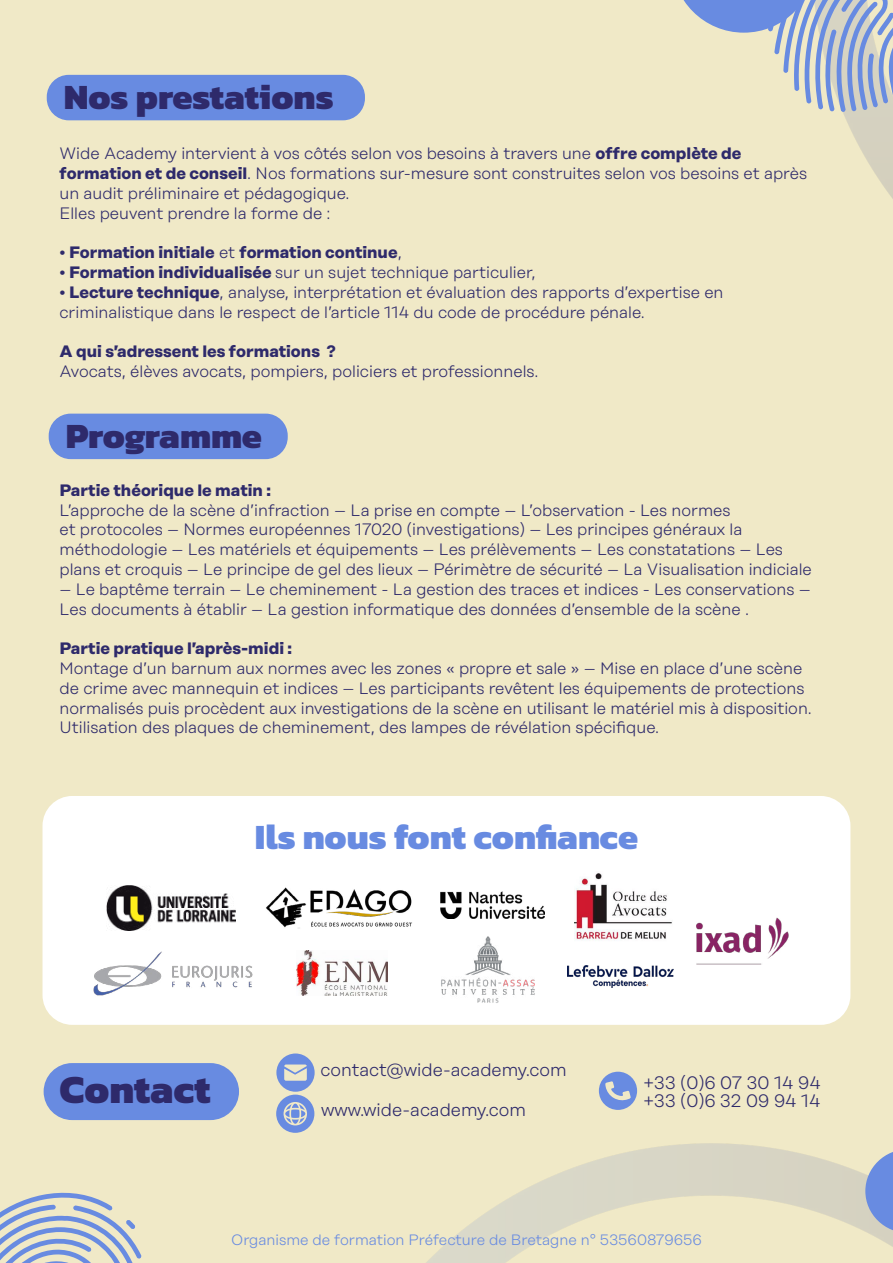
<style>
.page{position:relative;width:893px;height:1263px;background:#f0e9c7}
.page>*{position:absolute;margin:0;border:0;box-sizing:border-box;transform-origin:0 0}
.t1{font:800 40.5px "Kanit";color:#2e2a6b}
.t2{font:800 36px "Kanit";color:#2e2a6b}
.t3{font:800 36px "Kanit";color:#688be1}
.t4{font:300 18px/18px "Rational Display";color:#2e2a6b}
.t5{font:300 16.5px/19.8px "Rational Display";color:#2e2a6b}
.t6{font:700 16.5px "Rational Display";color:#2e2a6b}
.t7{font:300 15px "Rational Display";color:#688be1}
.s1{font-weight:700}
.s2{font-weight:300}
</style>
<div class="page">
<div style="left:49px;top:414px;width:238px;height:44px;background:#688be1;border-radius:21px"></div>
<div style="left:49px;top:414px;width:239px;height:45px;border:2px solid #688be1;border-radius:21px"></div>
<img style="left:426px;top:1071px;width:467px;height:192px">
<div style="left:47px;top:76px;width:317px;height:44px;background:#688be1;border-radius:21px"></div>
<div style="left:47px;top:75px;width:318px;height:45px;border:2px solid #688be1;border-radius:21px"></div>
<img style="left:843px;top:112px;width:50px;height:87px">
<div style="left:43px;top:796px;width:807px;height:229px;background:#fff;border-radius:30px"></div>
<img style="left:297px;top:950px;width:90px;height:45px">
<img style="left:93px;top:951px;width:160px;height:45px">
<img style="left:568px;top:966px;width:106px;height:21px">
<img style="left:107px;top:886px;width:128px;height:44px">
<img style="left:266px;top:887px;width:146px;height:42px">
<img style="left:441px;top:936px;width:94px;height:67px">
<img style="left:441px;top:892px;width:103px;height:26px">
<img style="left:575px;top:873px;width:97px;height:67px">
<img style="left:696px;top:917px;width:93px;height:48px">
<div style="left:44px;top:1063px;width:195px;height:57px;background:#688be1;border-radius:28px"></div>
<div style="left:276px;top:1094px;width:38px;height:39px;background:#688be1;border-radius:50%"></div>
<svg style="left:284px;top:1102px;width:23px;height:23px"></svg>
<div style="left:276px;top:1053px;width:39px;height:39px;background:#688be1;border-radius:50%"></div>
<svg style="left:284px;top:1064px;width:23px;height:17px"></svg>
<svg style="left:683px;top:0;width:210px;height:112px"></svg>
<svg style="left:0;top:1192px;width:142px;height:71px"></svg>
<svg style="left:865px;top:1149px;width:28px;height:84px"></svg>
<div style="left:599px;top:1072px;width:38px;height:38px;background:#688be1;border-radius:50%"></div>
<svg style="left:605px;top:1081px;width:26px;height:20px"></svg>
<h2 class="t2" style="left:64px;top:69px;width:271px">Nos prestations</h2>
<p class="t5" style="left:60px;top:144px;width:749px">Wide Academy intervient à vos côtés selon vos besoins à travers une <span class="s1">offre complète de formation et de conseil</span>. Nos formations sur-mesure sont construites selon vos besoins et après un audit préliminaire et pédagogique.<br>Elles peuvent prendre la forme de :</p>
<p class="t6" style="left:60px;top:242px;width:344px"><span class="s2">•</span> Formation initiale <span class="s2">et</span> formation continue<span class="s2">,</span></p>
<p class="t5" style="left:60px;top:262px;width:478px">• <span class="s1">Formation individualisée</span> sur un sujet technique particulier,</p>
<p class="t5" style="left:60px;top:282px;width:665px">• <span class="s1">Lecture technique</span>, analyse, interprétation et évaluation des rapports d’expertise en criminalistique dans le respect de l’article 114 du code de procédure pénale.</p>
<p class="t6" style="left:60px;top:341px;width:278px">A qui s’adressent les formations ?</p>
<p class="t5" style="left:60px;top:361px;width:481px">Avocats, élèves avocats, pompiers, policiers et professionnels.</p>
<h2 class="t2" style="left:66px;top:407px;width:198px">Programme</h2>
<p class="t6" style="left:60px;top:480px;width:213px">Partie théorique le matin :</p>
<p class="t5" style="left:60px;top:500px;width:754px">L’approche de la scène d’infraction – La prise en compte – L’observation - Les normes<br>et protocoles – Normes européennes 17020 (investigations) – Les principes généraux la méthodologie – Les matériels et équipements – Les prélèvements – Les constatations – Les plans et croquis – Le principe de gel des lieux – Périmètre de sécurité – La Visualisation indiciale</p>
<p class="t5" style="left:60px;top:579px;width:753px">– Le baptême terrain – Le cheminement - La gestion des traces et indices - Les conservations –<br>Les documents à établir – La gestion informatique des données d’ensemble de la scène .</p>
<p class="t6" style="left:60px;top:638px;width:234px">Partie pratique l’après-midi :</p>
<p class="t5" style="left:60px;top:658px;width:754px">Montage d’un barnum aux normes avec les zones « propre et sale » – Mise en place d’une scène de crime avec mannequin et indices – Les participants revêtent les équipements de protections normalisés puis procèdent aux investigations de la scène en utilisant le matériel mis à disposition.<br>Utilisation des plaques de cheminement, des lampes de révélation spécifique.</p>
<h2 class="t3" style="left:255px;top:808px;width:385px">Ils nous font confiance</h2>
<h1 class="t1" style="left:60px;top:1058px;width:152px">Contact</h1>
<p class="t4" style="left:321px;top:1060px;width:247px">contact@wide-academy.com</p>
<p class="t4" style="left:321px;top:1101px;width:206px">www.wide-academy.com</p>
<p class="t4" style="left:643px;top:1074px;width:179px">+33 (0)6 07 30 14 94 +33 (0)6 32 09 94 14</p>
<p class="t7" style="left:231px;top:1231px;width:472px">Organisme de formation Préfecture de Bretagne n° 53560879656</p>
</div>
